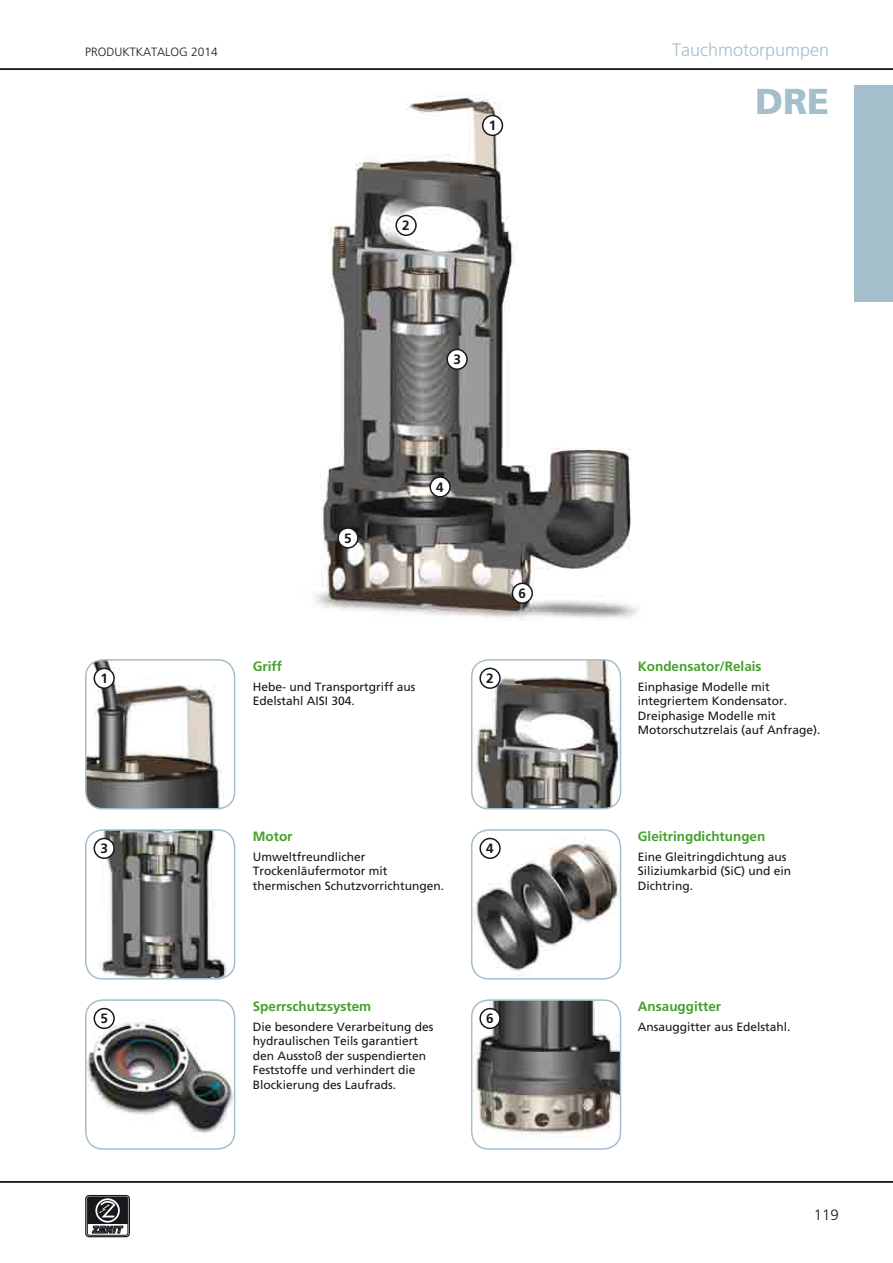
<style>
.page{position:relative;width:893px;height:1263px;background:#fff}
.page>*{position:absolute;margin:0;border:0;box-sizing:border-box;transform-origin:0 0}
.t1{font:900 36px "Frutiger";color:#a4becc}
.t2{font:300 18px "Frutiger";color:#a4becc}
.t3{font:300 15px "Frutiger";color:#1a171c}
.t4{font:700 13.5px "Frutiger";color:#44a12b}
.t5{font:700 13.5px "Frutiger";color:#1a171c}
.t6{font:12px/14.4px "Frutiger";color:#1a171c}
.t7{font:300 12px "Frutiger";color:#1a171c}
</style>
<div class="page">
<div style="left:855px;top:85px;width:38px;height:217px;background:#a4becc"></div>
<div style="left:85px;top:1195px;width:45px;height:42px;border:1px solid #1a171c;border-radius:3px"></div>
<div style="left:87px;top:1197px;width:41px;height:38px;border:1px solid #1a171c;border-radius:2px"></div>
<svg style="left:87px;top:1197px;width:41px;height:36px"></svg>
<hr style="left:0;top:68px;width:893px;height:2px;background:#1a171c">
<hr style="left:0;top:1181px;width:893px;height:1px;background:#1a171c">
<img style="left:315px;top:94px;width:324px;height:526px">
<img style="left:472px;top:830px;width:148px;height:149px">
<div style="left:471px;top:829px;width:150px;height:150px;border:2px solid #a4becc;border-radius:17px"></div>
<img style="left:86px;top:830px;width:149px;height:149px">
<div style="left:85px;top:829px;width:150px;height:150px;border:2px solid #a4becc;border-radius:17px"></div>
<img style="left:472px;top:660px;width:148px;height:149px">
<div style="left:471px;top:659px;width:150px;height:150px;border:2px solid #a4becc;border-radius:17px"></div>
<img style="left:472px;top:1000px;width:148px;height:147px">
<div style="left:471px;top:999px;width:150px;height:151px;border:2px solid #a4becc;border-radius:17px"></div>
<img style="left:86px;top:660px;width:149px;height:149px">
<div style="left:85px;top:659px;width:150px;height:150px;border:2px solid #a4becc;border-radius:17px"></div>
<img style="left:86px;top:1000px;width:148px;height:147px">
<div style="left:85px;top:999px;width:150px;height:151px;border:2px solid #a4becc;border-radius:17px"></div>
<svg style="left:669px;top:68px;width:162px;height:1px"></svg>
<div style="left:396px;top:215px;width:20px;height:20px;background:#fff;border-radius:50%"></div>
<div style="left:395px;top:215px;width:22px;height:21px;border:2px solid #1a171c;border-radius:50%"></div>
<div style="left:480px;top:668px;width:20px;height:20px;background:#fff;border-radius:50%"></div>
<div style="left:479px;top:668px;width:22px;height:21px;border:2px solid #1a171c;border-radius:50%"></div>
<div style="left:447px;top:349px;width:20px;height:20px;background:#fff;border-radius:50%"></div>
<div style="left:446px;top:349px;width:22px;height:21px;border:2px solid #1a171c;border-radius:50%"></div>
<div style="left:94px;top:838px;width:20px;height:20px;background:#fff;border-radius:50%"></div>
<div style="left:94px;top:838px;width:21px;height:21px;border:2px solid #1a171c;border-radius:50%"></div>
<div style="left:338px;top:528px;width:20px;height:20px;background:#fff;border-radius:50%"></div>
<div style="left:337px;top:527px;width:22px;height:22px;border:2px solid #1a171c;border-radius:50%"></div>
<div style="left:94px;top:1008px;width:20px;height:20px;background:#fff;border-radius:50%"></div>
<div style="left:94px;top:1008px;width:21px;height:21px;border:2px solid #1a171c;border-radius:50%"></div>
<div style="left:483px;top:116px;width:19px;height:19px;background:#fff;border-radius:50%"></div>
<div style="left:482px;top:115px;width:21px;height:21px;border:2px solid #1a171c;border-radius:50%"></div>
<div style="left:94px;top:668px;width:20px;height:20px;background:#fff;border-radius:50%"></div>
<div style="left:94px;top:668px;width:21px;height:21px;border:2px solid #1a171c;border-radius:50%"></div>
<div style="left:430px;top:477px;width:20px;height:20px;background:#fff;border-radius:50%"></div>
<div style="left:429px;top:476px;width:22px;height:21px;border:2px solid #1a171c;border-radius:50%"></div>
<div style="left:480px;top:838px;width:20px;height:20px;background:#fff;border-radius:50%"></div>
<div style="left:479px;top:838px;width:22px;height:21px;border:2px solid #1a171c;border-radius:50%"></div>
<div style="left:512px;top:583px;width:20px;height:20px;background:#fff;border-radius:50%"></div>
<div style="left:512px;top:583px;width:21px;height:21px;border:2px solid #1a171c;border-radius:50%"></div>
<div style="left:480px;top:1008px;width:20px;height:20px;background:#fff;border-radius:50%"></div>
<div style="left:479px;top:1008px;width:22px;height:21px;border:2px solid #1a171c;border-radius:50%"></div>
<p class="t7" style="left:85px;top:45px;width:134px">PRODUKTKATALOG 2014</p>
<h2 class="t2" style="left:672px;top:40px;width:159px">Tauchmotorpumpen</h2>
<h1 class="t1" style="left:755px;top:79px;width:76px">DRE</h1>
<p class="t5" style="left:489px;top:117px;width:9px">1</p>
<p class="t5" style="left:402px;top:217px;width:9px">2</p>
<p class="t5" style="left:453px;top:351px;width:9px">3</p>
<p class="t5" style="left:436px;top:479px;width:9px">4</p>
<p class="t5" style="left:344px;top:530px;width:9px">5</p>
<p class="t5" style="left:518px;top:585px;width:9px">6</p>
<p class="t4" style="left:253px;top:658px;width:31px">Griff</p>
<p class="t4" style="left:638px;top:658px;width:125px">Kondensator/Relais</p>
<p class="t5" style="left:100px;top:670px;width:9px">1</p>
<p class="t6" style="left:253px;top:679px;width:164px">Hebe- und Transportgriff aus<br>Edelstahl AISI 304.</p>
<p class="t5" style="left:486px;top:670px;width:9px">2</p>
<p class="t6" style="left:638px;top:679px;width:184px">Einphasige Modelle mit integriertem Kondensator.<br>Dreiphasige Modelle mit<br>Motorschutzrelais (auf Anfrage).</p>
<p class="t5" style="left:100px;top:840px;width:9px">3</p>
<p class="t4" style="left:253px;top:828px;width:41px">Motor</p>
<p class="t6" style="left:253px;top:849px;width:193px">Umweltfreundlicher<br>Trockenläufermotor mit thermischen Schutzvorrichtungen.</p>
<p class="t5" style="left:486px;top:840px;width:9px">4</p>
<p class="t4" style="left:638px;top:828px;width:129px">Gleitringdichtungen</p>
<p class="t6" style="left:638px;top:849px;width:155px">Eine Gleitringdichtung aus<br>Siliziumkarbid (SiC) und ein<br>Dichtring.</p>
<p class="t5" style="left:100px;top:1010px;width:9px">5</p>
<p class="t4" style="left:253px;top:998px;width:120px">Sperrschutzsystem</p>
<p class="t6" style="left:253px;top:1020px;width:182px">Die besondere Verarbeitung des hydraulischen Teils garantiert den Ausstoß der suspendierten<br>Feststoffe und verhindert die<br>Blockierung des Laufrads.</p>
<p class="t5" style="left:486px;top:1010px;width:9px">6</p>
<p class="t4" style="left:638px;top:998px;width:85px">Ansauggitter</p>
<p class="t6" style="left:638px;top:1020px;width:154px">Ansauggitter aus Edelstahl.</p>
<p class="t3" style="left:814px;top:1206px;width:27px">119</p>
</div>
